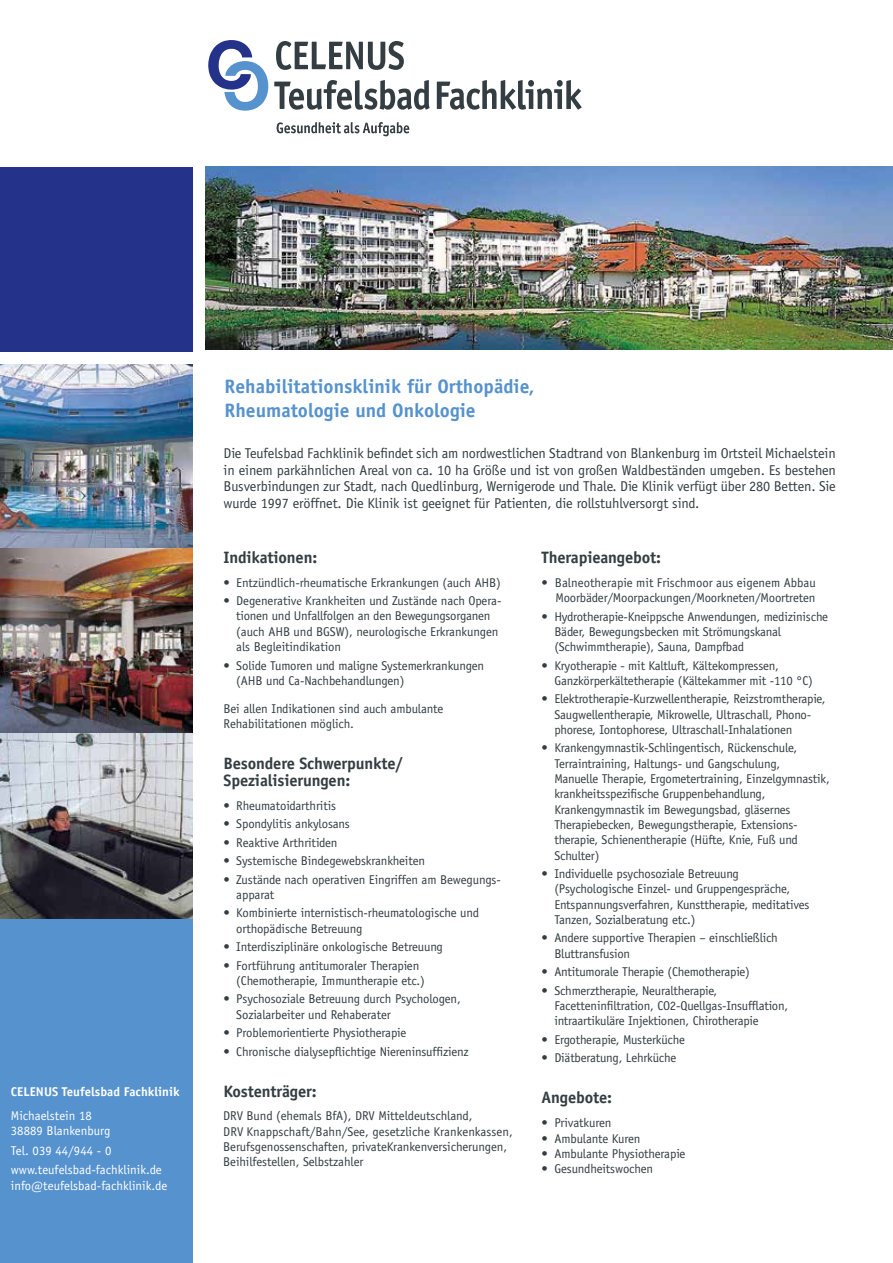
<style>
.page{position:relative;width:893px;height:1263px;background:#fff}
.page>*{position:absolute;margin:0;border:0;box-sizing:border-box;transform-origin:0 0}
.t1{font:700 19.5px/24px "Officina Sans";color:#5592ce}
.t2{font:700 16.5px/16.5px "Officina Sans";letter-spacing:-.01em;color:#343e42}
.t3{font:14.25px/16.5px "Officina Sans";letter-spacing:-.01em;color:#343e42;text-align:justify}
.t4{font:12.75px/15.3px "Officina Sans";letter-spacing:-.015em;color:#343e42}
.t5{font:12.75px/15.3px "Officina Sans";color:#fff}
.t6{font:700 12.75px "Officina Sans";color:#fff}
.s1{font-family:"Minion Pro"}
</style>
<div class="page">
<div style="left:0;top:917px;width:192px;height:346px;background:#5592ce"></div>
<svg style="left:276px;top:41px;width:128px;height:29px"></svg>
<svg style="left:208px;top:40px;width:60px;height:71px"></svg>
<svg style="left:274px;top:80px;width:155px;height:30px"></svg>
<svg style="left:437px;top:80px;width:145px;height:30px"></svg>
<svg style="left:277px;top:122px;width:132px;height:14px"></svg>
<div style="left:0;top:167px;width:192px;height:184px;background:#25328a"></div>
<img style="left:0;top:364px;width:192px;height:554px">
<img style="left:205px;top:167px;width:688px;height:183px">
<p class="t6" style="left:11px;top:1084px;width:170px">CELENUS Teufelsbad Fachklinik</p>
<p class="t5" style="left:11px;top:1108px;width:101px">Michaelstein 18<br>38889 Blankenburg</p>
<p class="t5" style="left:11px;top:1141px;width:152px;line-height:19.5px">Tel. 039 44/944 - 0 www.teufelsbad-fachklinik.de</p>
<p class="t5" style="left:11px;top:1178px;width:158px">info@teufelsbad-fachklinik.de</p>
<h1 class="t1" style="left:225px;top:375px;width:311px">Rehabilitationsklinik für Orthopädie,<br>Rheumatologie und Onkologie</h1>
<p class="t3" style="left:224px;top:445px;width:614px">Die Teufelsbad Fachklinik befindet sich am nordwestlichen Stadtrand von Blankenburg im Ortsteil Michaelstein in einem parkähnlichen Areal von ca. 10 ha Größe und ist von großen Waldbeständen umgeben. Es bestehen Busverbindungen zur Stadt, nach Quedlinburg, Wernigerode und Thale. Die Klinik verfügt über 280 Betten. Sie wurde 1997 eröffnet. Die Klinik ist geeignet für Patienten, die rollstuhlversorgt sind.</p>
<p class="t2" style="left:224px;top:549px;width:95px">Indikationen:</p>
<p class="t4" style="left:224px;top:575px;width:279px">• Entzündlich-rheumatische Erkrankungen (auch AHB)</p>
<p class="t4" style="left:236px;top:593px;width:267px;text-indent:-13px">• Degenerativ<span class="s1">e</span> Krankheiten und Zustände nach Opera&shy;tionen und Unfallfolgen an den Bewegungsorganen (auch AHB und BGSW), neurologische Erkrankungen als Begleitindikation</p>
<p class="t4" style="left:236px;top:658px;width:249px;text-indent:-13px">• Solide Tumoren und maligne Systemerkrankungen (AHB und Ca-Nachbehandlungen)</p>
<p class="t4" style="left:224px;top:701px;width:221px">Bei allen Indikationen sind auch ambulante<br>Rehabilitationen möglich.</p>
<p class="t2" style="left:224px;top:755px;width:181px">Besondere Schwerpunkte/<br>Spezialisierungen:</p>
<p class="t4" style="left:224px;top:798px;width:114px">• Rheumatoidarthritis</p>
<p class="t4" style="left:224px;top:816px;width:128px">• Spondylitis ankylosans</p>
<p class="t4" style="left:224px;top:835px;width:116px">• Reaktive Arthritiden</p>
<p class="t4" style="left:224px;top:853px;width:203px">• Systemische Bindegewebskrankheiten</p>
<p class="t4" style="left:236px;top:872px;width:266px;text-indent:-13px">• Zustände nach operativen Eingriffen am Bewegungs&shy;apparat</p>
<p class="t4" style="left:236px;top:905px;width:244px;text-indent:-13px">• Kombinierte internistisch-rheumatologische und orthopädische Betreuung</p>
<p class="t4" style="left:224px;top:939px;width:221px">• Interdisziplinäre onkologische Betreuung</p>
<p class="t4" style="left:236px;top:958px;width:190px;text-indent:-13px">• Fortführung antitumoraler Therapien (Chemotherapie, Immuntherapie etc.)</p>
<p class="t4" style="left:236px;top:991px;width:226px;text-indent:-13px">• Psychosoziale Betreuung durch Psychologen,<br>Sozialarbeiter und Rehaberater</p>
<p class="t4" style="left:224px;top:1025px;width:184px">• Problemorientierte Physiotherapie</p>
<p class="t4" style="left:224px;top:1044px;width:247px">• Chronische dialysepflichtige Niereninsuffizienz</p>
<p class="t2" style="left:224px;top:1083px;width:95px">Kostenträger:</p>
<p class="t4" style="left:223px;top:1108px;width:291px">DRV Bund (ehemals BfA), DRV Mitteldeutschland,<br>DRV Knappschaft/Bahn/See, gesetzliche Krankenkassen, Berufsgenossenschaften, privateKrankenversicherungen, Beihilfestellen, Selbstzahler</p>
<p class="t2" style="left:542px;top:549px;width:121px">Therapieangebot:</p>
<p class="t4" style="left:542px;top:575px;width:276px;text-align:right">• Balneotherapie mit Frischmoor aus eigenem Abbau<br>Moorbäder/Moorpackungen/Moorkneten/Moortreten</p>
<p class="t4" style="left:554px;top:608px;width:275px;text-indent:-13px">• Hydrotherapie-Kneippsche Anwendungen, medizinische<br>Bäder, Bewegungsbecken mit Strömungskanal (Schwimmtherapie), Sauna, Dampfbad</p>
<p class="t4" style="left:554px;top:658px;width:260px;text-indent:-13px">• Kryotherapie - mit Kaltluft, Kältekompressen,<br>Ganzkörperkältetherapie (Kältekammer mit -110 °C)</p>
<p class="t4" style="left:554px;top:691px;width:273px;text-indent:-13px">• Elektrotherapie-Kurzwellentherapie, Reizstromtherapie,<br>Saugwellentherapie, Mikrowelle, Ultraschall, Phono&shy;phorese, Iontophorese, Ultraschall-Inhalationen</p>
<p class="t4" style="left:554px;top:740px;width:277px;text-indent:-13px">• Krankengymnastik-Schlingentisch, Rückenschule, Terraintraining, Haltungs- und Gangschulung,<br>Manuelle Therapie, Ergometertraining, Einzelgymnastik, krankheitsspezifische Gruppenbehandlung, Krankengymnastik im Bewegungsbad, gläsernes Therapiebecken, Bewegungstherapie, Extensions&shy;therapie, Schienentherapie (Hüfte, Knie, Fuß und Schulter)</p>
<p class="t4" style="left:554px;top:866px;width:257px;text-indent:-13px">• Individuelle psychosoziale Betreuung (Psychologische Einzel- und Gruppengespräche, Entspannungsverfahren, Kunsttherapie, meditatives Tanzen, Sozialberatung etc.)</p>
<p class="t4" style="left:554px;top:930px;width:225px;text-indent:-13px">• Andere supportive Therapien – einschließlich<br>Bluttransfusion</p>
<p class="t4" style="left:542px;top:964px;width:210px">• Antitumorale Therapie (Chemotherapie)</p>
<p class="t4" style="left:554px;top:983px;width:235px;text-indent:-13px">• Schmerztherapie, Neuraltherapie,<br>Facetteninfiltration, CO2-Quellgas-Insufflation, intraartikuläre Injektionen, Chirotherapie</p>
<p class="t4" style="left:542px;top:1032px;width:145px">• Ergotherapie, Musterküche</p>
<p class="t4" style="left:542px;top:1050px;width:136px">• Diätberatung, Lehrküche</p>
<p class="t2" style="left:542px;top:1089px;width:72px">Angebote:</p>
<p class="t4" style="left:542px;top:1115px;width:71px">• Privatkuren</p>
<p class="t4" style="left:542px;top:1130px;width:100px">• Ambulante Kuren</p>
<p class="t4" style="left:542px;top:1146px;width:145px">• Ambulante Physiotherapie</p>
<p class="t4" style="left:542px;top:1161px;width:113px">• Gesundheitswochen</p>
</div>
